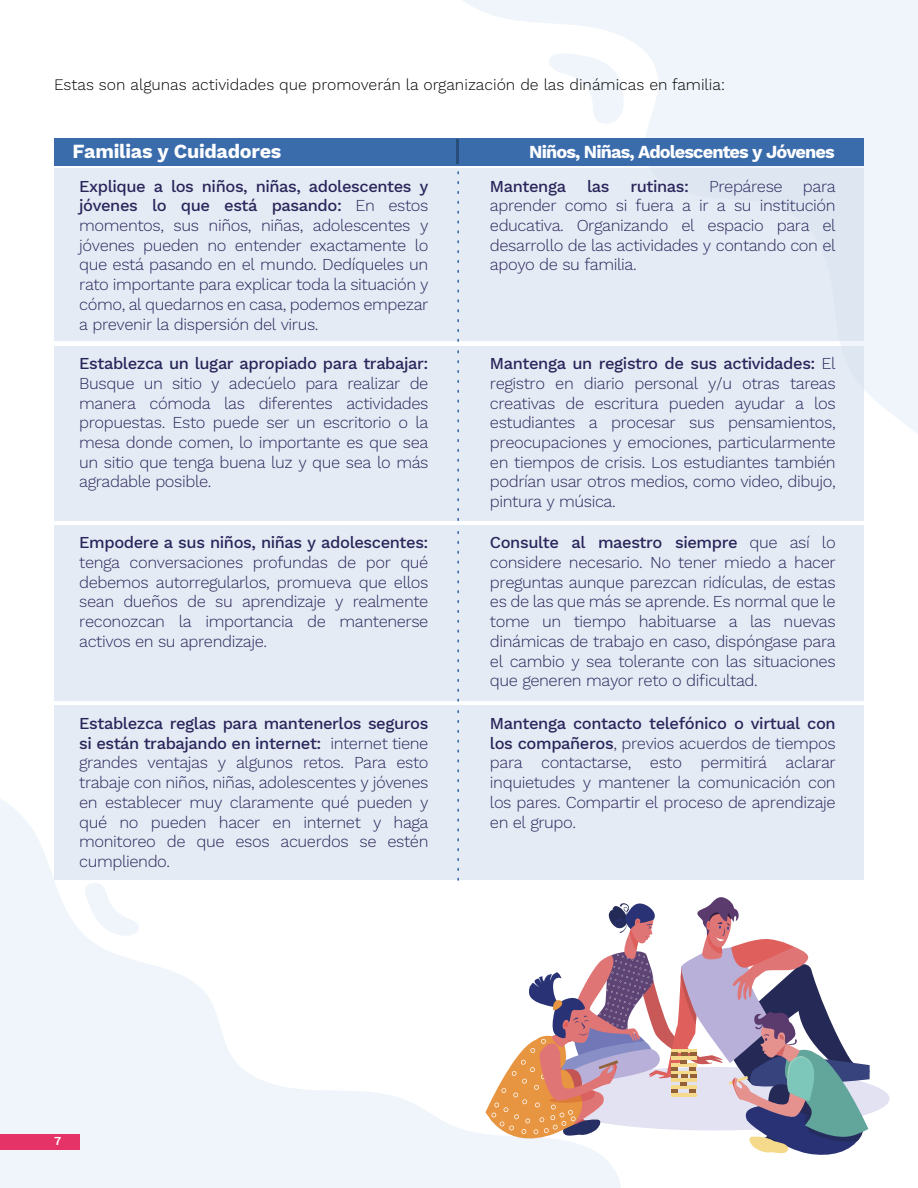
<style>
.page{position:relative;width:918px;height:1188px;background:#fff}
.page>*{position:absolute;margin:0;border:0;box-sizing:border-box;transform-origin:0 0}
.t1{font:700 19.65px "Work Sans";letter-spacing:-.015em;color:#fff}
.t2{font:700 18px "Work Sans";letter-spacing:-.05em;color:#fff}
.t3{font:300 16.5px/19.6px "Work Sans";letter-spacing:-.025em;color:#29255b;text-align:justify}
.t4{font:500 16.5px "Work Sans";letter-spacing:-.025em;color:#29255b}
.t5{font:300 15.75px "Work Sans";color:#000}
.t6{font:600 12px "Work Sans";color:#fff}
.s1{font-weight:500}
</style>
<div class="page">
<svg style="left:455px;top:0;width:463px;height:434px;fill:#eff5fa"></svg>
<svg style="left:0;top:799px;width:621px;height:389px;fill:#eff5fa"></svg>
<svg style="left:82px;top:882px;width:57px;height:55px"></svg>
<div style="left:54px;top:169px;width:810px;height:172px;background:#e5ebf4"></div>
<div style="left:54px;top:346px;width:810px;height:174px;background:#e5ebf4"></div>
<div style="left:54px;top:138px;width:810px;height:27px;background:#3a6cac"></div>
<div style="left:54px;top:525px;width:810px;height:176px;background:#e5ebf4"></div>
<div style="left:54px;top:706px;width:810px;height:174px;background:#e5ebf4"></div>
<svg style="left:457px;top:171px;width:2px;height:709px"></svg>
<hr style="left:457px;top:139px;width:2px;height:25px;background:#274e7b">
<svg style="left:484px;top:895px;width:406px;height:263px"></svg>
<p class="t5" style="left:54px;top:75px;width:673px">Estas son algunas actividades que promoverán la organización de las dinámicas en familia:</p>
<p class="t1" style="left:73px;top:140px;width:210px">Familias y Cuidadores</p>
<p class="t2" style="left:529px;top:142px;width:307px">Niños, Niñas, Adolescentes y Jóvenes</p>
<p class="t3" style="left:79px;top:177px;width:351px"><span class="s1">Explique a los niños, niñas, adolescentes y jóvenes lo que está pasando:</span> En estos momentos, sus niños, niñas, adolescentes y jóvenes pueden no entender exactamente lo que está pasando en el mundo. Dedíqueles un rato importante para explicar toda la situación y cómo, al quedarnos en casa, podemos empezar a prevenir la dispersión del virus.</p>
<p class="t4" style="left:490px;top:176px;width:78px">Mantenga</p>
<p class="t4" style="left:587px;top:176px;width:24px">las</p>
<p class="t3" style="left:490px;top:177px;width:347px;text-indent:140px"><span class="s1">rutinas:</span> Prepárese para aprender como si fuera a ir a su institución educativa. Organizando el espacio para el desarrollo de las actividades y contando con el apoyo de su familia.</p>
<p class="t4" style="left:79px;top:354px;width:351px">Establezca un lugar apropiado para trabajar:</p>
<p class="t3" style="left:79px;top:374px;width:351px">Busque un sitio y adecúelo para realizar de manera cómoda las diferentes actividades propuestas. Esto puede ser un escritorio o la mesa donde comen, lo importante es que sea un sitio que tenga buena luz y que sea lo más agradable posible.</p>
<p class="t4" style="left:79px;top:533px;width:351px">Empodere a sus niños, niñas y adolescentes:</p>
<p class="t3" style="left:79px;top:553px;width:351px">tenga conversaciones profundas de por qué debemos autorregularlos, promueva que ellos sean dueños de su aprendizaje y realmente reconozcan la importancia de mantenerse activos en su aprendizaje.</p>
<p class="t3" style="left:490px;top:354px;width:347px"><span class="s1">Mantenga un registro de sus actividades:</span> El registro en diario personal y/u otras tareas creativas de escritura pueden ayudar a los estudiantes a procesar sus pensamientos, preocupaciones y emociones, particularmente en tiempos de crisis. Los estudiantes también podrían usar otros medios, como video, dibujo, pintura y música.</p>
<p class="t3" style="left:490px;top:533px;width:347px"><span class="s1">Consulte al maestro siempre</span> que así lo considere necesario. No tener miedo a hacer preguntas aunque parezcan ridículas, de estas es de las que más se aprende. Es normal que le tome un tiempo habituarse a las nuevas dinámicas de trabajo en caso, dispóngase para el cambio y sea tolerante con las situaciones que generen mayor reto o dificultad.</p>
<p class="t3" style="left:79px;top:714px;width:351px"><span class="s1">Establezca reglas para mantenerlos seguros si están trabajando en internet:</span> internet tiene grandes ventajas y algunos retos. Para esto trabaje con niños, niñas, adolescentes y jóvenes en establecer muy claramente qué pueden y qué no pueden hacer en internet y haga monitoreo de que esos acuerdos se estén cumpliendo.</p>
<p class="t3" style="left:490px;top:714px;width:347px"><span class="s1">Mantenga contacto telefónico o virtual con los compañeros</span>, previos acuerdos de tiempos para contactarse, esto permitirá aclarar inquietudes y mantener la comunicación con los pares. Compartir el proceso de aprendizaje en el grupo.</p>
<p class="t6" style="left:54px;top:1134px;width:9px">7</p>
</div>
